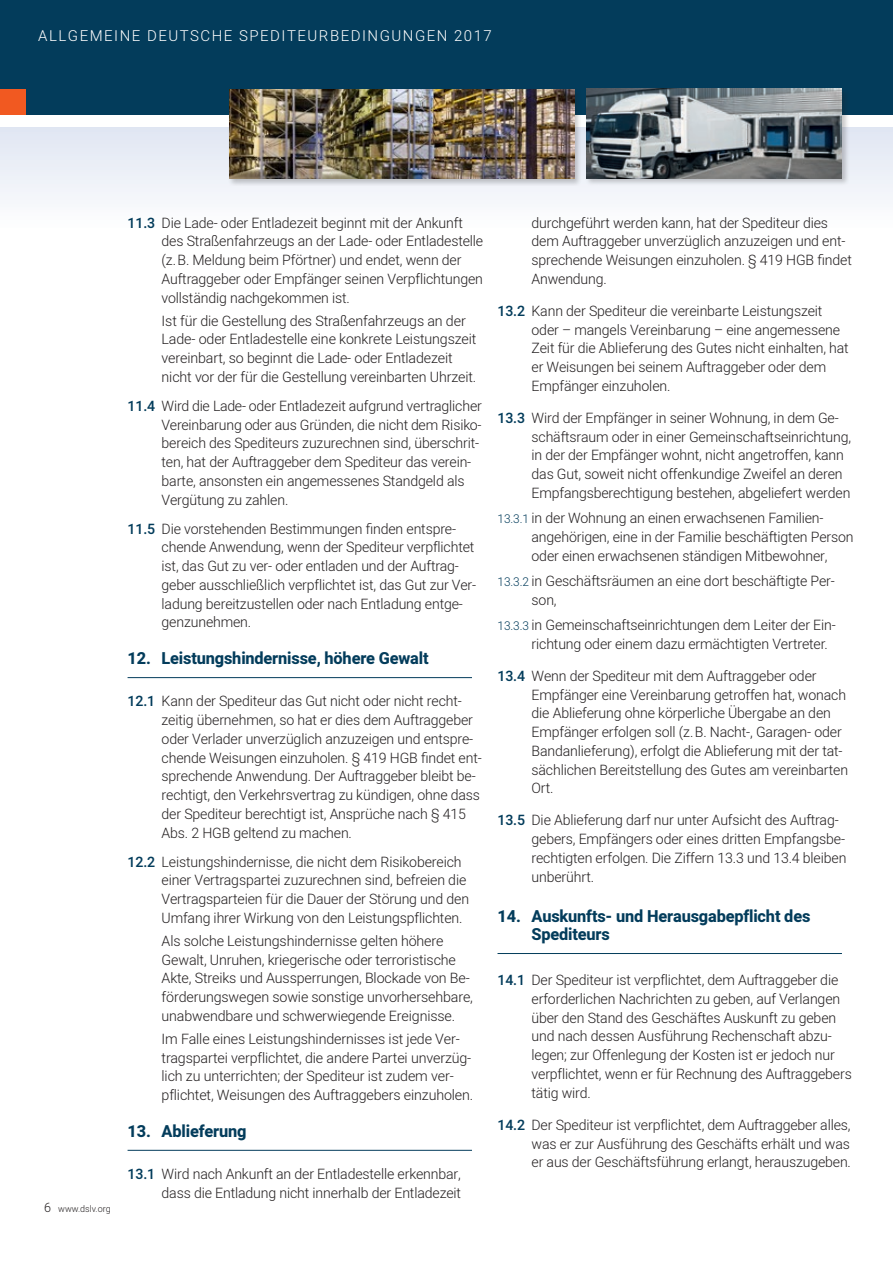
<style>
.page{position:relative;width:893px;height:1263px;background:#fff}
.page>*{position:absolute;margin:0;border:0;box-sizing:border-box;transform-origin:0 0}
.t1{font:800 16.5px/18.8px "Heebo";letter-spacing:-.01em;color:#033c5b}
.t2{font:300 15px "Heebo";letter-spacing:.1em;color:#fff}
.t3{font:300 14.25px/18.8px "Heebo";letter-spacing:-.01em;color:#231f20}
.t4{font:300 9px "Heebo";color:#231f20}
.s1{font-size:12.75px}
.s2{font-weight:500;color:#033c5b}
.s3{font-size:12px;color:#033c5b}
</style>
<div class="page">
<div style="left:0;top:0;width:893px;height:115px;background:#033c5b"></div>
<div style="left:0;top:127px;width:893px;height:103px;background:linear-gradient(to bottom,#dfe5f2,#fefefe)"></div>
<div style="left:0;top:89px;width:26px;height:26px;background:#f15921"></div>
<hr style="left:128px;top:677px;width:344px;height:1px;background:#033c5b">
<hr style="left:128px;top:1150px;width:344px;height:1px;background:#033c5b">
<hr style="left:497px;top:953px;width:345px;height:1px;background:#033c5b">
<div style="left:585px;top:87px;width:265px;height:99px;background:#231f20;opacity:.25"></div>
<img style="left:587px;top:89px;width:255px;height:89px">
<div style="left:228px;top:88px;width:354px;height:98px;background:#231f20;opacity:.25"></div>
<img style="left:230px;top:89px;width:344px;height:90px">
<p class="t2" style="left:38px;top:26px;width:455px">ALLGEMEINE DEUTSCHE SPEDITEURBEDINGUNGEN 2017</p>
<p class="t4" style="left:44px;top:1202px;width:68px"><span class="s1">6</span> www.dslv.org</p>
<p class="t3" style="left:162px;top:213px;width:323px;text-indent:-34px"><span class="s2">11.3</span> Die Lade- oder Entladezeit beginnt mit der Ankunft des Straßenfahrzeugs an der Lade- oder Entladestelle (z. B. Meldung beim Pförtner) und endet, wenn der Auftraggeber oder Empfänger seinen Verpflichtungen vollständig nachgekommen ist.</p>
<p class="t3" style="left:162px;top:311px;width:316px">Ist für die Gestellung des Straßenfahrzeugs an der Lade- oder Entladestelle eine konkrete Leistungszeit vereinbart, so beginnt die Lade- oder Entladezeit nicht vor der für die Gestellung vereinbarten Uhrzeit.</p>
<p class="t3" style="left:162px;top:396px;width:322px;text-indent:-34px"><span class="s2">11.4</span> Wird die Lade- oder Entladezeit aufgrund vertraglicher Vereinbarung oder aus Gründen, die nicht dem Risiko&shy;bereich des Spediteurs zuzurechnen sind, überschrit&shy;ten, hat der Auftraggeber dem Spediteur das verein&shy;barte, ansonsten ein angemessenes Standgeld als Vergütung zu zahlen.</p>
<p class="t3" style="left:162px;top:519px;width:316px;text-indent:-34px"><span class="s2">11.5</span> Die vorstehenden Bestimmungen finden entspre&shy;chende Anwendung, wenn der Spediteur verpflichtet ist, das Gut zu ver- oder entladen und der Auftrag&shy;geber ausschließlich verpflichtet ist, das Gut zur Ver&shy;ladung bereitzustellen oder nach Entladung entge&shy;genzunehmen.</p>
<p class="t1" style="left:128px;top:649px;width:303px">12. Leistungshindernisse, höhere Gewalt</p>
<p class="t3" style="left:162px;top:691px;width:322px;text-indent:-34px"><span class="s2">12.1</span> Kann der Spediteur das Gut nicht oder nicht recht&shy;zeitig übernehmen, so hat er dies dem Auftraggeber oder Verlader unverzüglich anzuzeigen und entspre&shy;chende Weisungen einzuholen. § 419 HGB findet ent&shy;sprechende Anwendung. Der Auftraggeber bleibt be&shy;rechtigt, den Verkehrsvertrag zu kündigen, ohne dass der Spediteur berechtigt ist, Ansprüche nach § 415<br>Abs. 2 HGB geltend zu machen.</p>
<p class="t3" style="left:162px;top:852px;width:309px;text-indent:-34px"><span class="s2">12.2</span> Leistungshindernisse, die nicht dem Risikobereich einer Vertragspartei zuzurechnen sind, befreien die Vertragsparteien für die Dauer der Störung und den Umfang ihrer Wirkung von den Leistungspflichten.</p>
<p class="t3" style="left:162px;top:931px;width:313px">Als solche Leistungshindernisse gelten höhere Gewalt, Unruhen, kriegerische oder terroristische Akte, Streiks und Aussperrungen, Blockade von Be&shy;förderungswegen sowie sonstige unvorhersehbare, unabwendbare und schwerwiegende Ereignisse.</p>
<p class="t3" style="left:162px;top:1029px;width:313px">Im Falle eines Leistungshindernisses ist jede Ver&shy;tragspartei verpflichtet, die andere Partei unverzüg&shy;lich zu unterrichten; der Spediteur ist zudem ver&shy;pflichtet, Weisungen des Auftraggebers einzuholen.</p>
<p class="t1" style="left:128px;top:1121px;width:120px">13. Ablieferung</p>
<p class="t3" style="left:128px;top:1164px;width:335px;text-align:right"><span class="s2">13.1</span> Wird nach Ankunft an der Entladestelle erkennbar, dass die Entladung nicht innerhalb der Entladezeit</p>
<p class="t3" style="left:531px;top:213px;width:322px">durchgeführt werden kann, hat der Spediteur dies dem Auftraggeber unverzüglich anzuzeigen und ent&shy;sprechende Weisungen einzuholen. § 419 HGB findet Anwendung.</p>
<p class="t3" style="left:531px;top:301px;width:319px;text-indent:-34px"><span class="s2">13.2</span> Kann der Spediteur die vereinbarte Leistungszeit oder – mangels Vereinbarung – eine angemessene Zeit für die Ablieferung des Gutes nicht einhalten, hat er Weisungen bei seinem Auftraggeber oder dem Empfänger einzuholen.</p>
<p class="t3" style="left:531px;top:408px;width:321px;text-indent:-34px"><span class="s2">13.3</span> Wird der Empfänger in seiner Wohnung, in dem Ge&shy;schäftsraum oder in einer Gemeinschaftseinrichtung, in der der Empfänger wohnt, nicht angetroffen, kann das Gut, soweit nicht offenkundige Zweifel an deren Empfangsberechtigung bestehen, abgeliefert werden</p>
<p class="t3" style="left:531px;top:508px;width:324px;text-indent:-34px"><span class="s3">13.3.1</span> in der Wohnung an einen erwachsenen Familien&shy;angehörigen, eine in der Familie beschäftigten Person oder einen erwachsenen ständigen Mitbewohner,</p>
<p class="t3" style="left:531px;top:571px;width:305px;text-indent:-34px"><span class="s3">13.3.2</span> in Geschäftsräumen an eine dort beschäftigte Per&shy;son,</p>
<p class="t3" style="left:531px;top:615px;width:306px;text-indent:-34px"><span class="s3">13.3.3</span> in Gemeinschaftseinrichtungen dem Leiter der Ein&shy;richtung oder einem dazu ermächtigten Vertreter.</p>
<p class="t3" style="left:531px;top:666px;width:318px;text-indent:-34px"><span class="s2">13.4</span> Wenn der Spediteur mit dem Auftraggeber oder Empfänger eine Vereinbarung getroffen hat, wonach die Ablieferung ohne körperliche Übergabe an den Empfänger erfolgen soll (z. B. Nacht-, Garagen- oder Bandanlieferung), erfolgt die Ablieferung mit der tat&shy;sächlichen Bereitstellung des Gutes am vereinbarten Ort.</p>
<p class="t3" style="left:531px;top:810px;width:316px;text-indent:-34px"><span class="s2">13.5</span> Die Ablieferung darf nur unter Aufsicht des Auftrag&shy;gebers, Empfängers oder eines dritten Empfangsbe&shy;rechtigten erfolgen. Die Ziffern 13.3 und 13.4 bleiben unberührt.</p>
<p class="t1" style="left:531px;top:906px;width:280px;text-indent:-34px">14. Auskunfts- und Herausgabepflicht des<br>Spediteurs</p>
<p class="t3" style="left:531px;top:970px;width:322px;text-indent:-34px"><span class="s2">14.1</span> Der Spediteur ist verpflichtet, dem Auftraggeber die erforderlichen Nachrichten zu geben, auf Verlangen über den Stand des Geschäftes Auskunft zu geben und nach dessen Ausführung Rechenschaft abzu&shy;legen; zur Offenlegung der Kosten ist er jedoch nur verpflichtet, wenn er für Rechnung des Auftraggebers tätig wird.</p>
<p class="t3" style="left:531px;top:1115px;width:321px;text-align:justify;text-indent:-34px"><span class="s2">14.2</span> Der Spediteur ist verpflichtet, dem Auftraggeber alles, was er zur Ausführung des Geschäfts erhält und was er aus der Geschäftsführung erlangt, herauszugeben.</p>
</div>
